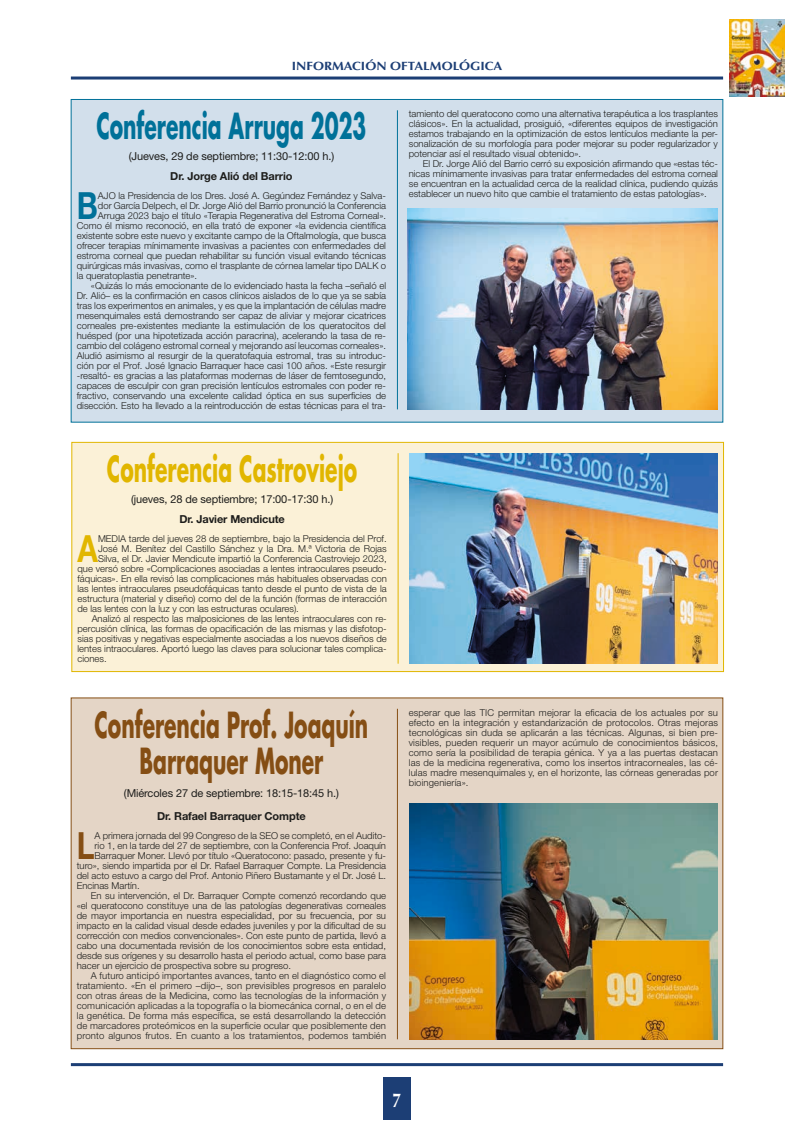
<style>
.page{position:relative;width:794px;height:1134px;background:#fff}
.page>*{position:absolute;margin:0;border:0;box-sizing:border-box;transform-origin:0 0}
.t1{font:700 37.5px "Helvetica Neue LT Std";color:#007199;scale:.8 1}
.t2{font:700 37.5px "Helvetica Neue LT Std";color:#e1b600;scale:.8 1}
.t3{font:700 37.5px "Helvetica Neue LT Std";color:#854e14;scale:.8 1}
.t4{font:700 35px/36px "Futura Std";color:#854e14;text-align:center;scale:.58 1}
.t5{font:700 35px "Futura Std";color:#e1b600;scale:.58 1}
.t6{font:700 35px "Futura Std";color:#007199;scale:.58 1}
.t7{font:700 20px "Optima LT Std";color:#fff;scale:.8 1}
.t8{font:700 12px "Optima LT Std";color:#1c3e75;scale:1.1 1}
.t9{font:11px "Helvetica Neue LT Std";letter-spacing:-.01em;color:#1d1d1b}
.t10{font:700 11px "Helvetica Neue LT Std";letter-spacing:-.01em;color:#1d1d1b}
.t11{font:300 9.5px/10px "Helvetica Neue LT Std";color:#1d1d1b;text-align:justify}
</style>
<div class="page">
<div style="left:383px;top:1078px;width:28px;height:42px;background:#1c3e75"></div>
<img style="left:730px;top:20px;width:54px;height:76px">
<hr style="left:71px;top:77px;width:652px;height:3px;background:#1c3e75">
<hr style="left:71px;top:1063px;width:652px;height:3px;background:#1c3e75">
<div style="left:71px;top:99px;width:652px;height:323px;background:#d2dfeb;border:1px solid #007199"></div>
<div style="left:72px;top:442px;width:652px;height:230px;background:#fbf1d7;border:1px solid #e1b600"></div>
<div style="left:71px;top:698px;width:652px;height:351px;background:#e4d5c6;border:1px solid #854e14"></div>
<hr style="left:397px;top:110px;width:1px;height:299px;background:#007199">
<hr style="left:398px;top:453px;width:1px;height:211px;background:#e1b600">
<hr style="left:397px;top:709px;width:1px;height:330px;background:#854e14">
<img style="left:409px;top:454px;width:308px;height:210px">
<img style="left:407px;top:208px;width:310px;height:201px">
<img style="left:409px;top:804px;width:308px;height:235px">
<p class="t8" style="left:292px;top:59px;width:193px">INFORMACIÓN OFTALMOLÓGICA</p>
<h2 class="t6" style="left:96px;top:103px;width:467px">Conferencia Arruga 2023</h2>
<p class="t9" style="left:129px;top:149px;width:207px">(Jueves, 29 de septiembre; 11:30-12:00 h.)</p>
<p class="t10" style="left:170px;top:169px;width:124px">Dr. Jorge Alió del Barrio</p>
<p class="t11" style="left:409px;top:109px;width:311px">tamiento del queratocono como una alternativa terapéutica a los trasplantes clásicos». En la actualidad, prosiguió, «diferentes equipos de investigación estamos trabajando en la optimización de estos lentículos mediante la per&shy;sonalización de su morfología para poder mejorar su poder regularizador y potenciar así el resultado visual obtenido».</p>
<p class="t11" style="left:409px;top:159px;width:311px;text-indent:14px">El Dr. Jorge Alió del Barrio cerró su exposición afirmando que «estas téc&shy;nicas mínimamente invasivas para tratar enfermedades del estroma corneal se encuentran en la actualidad cerca de la realidad clínica, pudiendo quizás establecer un nuevo hito que cambie el tratamiento de estas patologías».</p>
<h1 class="t1" style="left:77px;top:182px;width:28px">B</h1>
<p class="t11" style="left:98px;top:190px;width:289px">AJO la Presidencia de los Dres. José A. Gegúndez Fernández y Salva-</p>
<p class="t11" style="left:98px;top:200px;width:290px">dor García Delpech, el Dr. Jorge Alió del Barrio pronunció la Conferencia</p>
<p class="t11" style="left:98px;top:210px;width:290px">Arruga 2023 bajo el título «Terapia Regenerativa del Estroma Corneal».</p>
<p class="t11" style="left:77px;top:220px;width:311px">Como él mismo reconoció, en ella trató de exponer «la evidencia científica</p>
<p class="t11" style="left:77px;top:230px;width:311px">existente sobre este nuevo y excitante campo de la Oftalmología, que busca</p>
<p class="t11" style="left:77px;top:240px;width:311px">ofrecer terapias mínimamente invasivas a pacientes con enfermedades del</p>
<p class="t11" style="left:77px;top:250px;width:311px">estroma corneal que puedan rehabilitar su función visual evitando técnicas</p>
<p class="t11" style="left:77px;top:260px;width:311px">quirúrgicas más invasivas, como el trasplante de córnea lamelar tipo DALK o</p>
<p class="t11" style="left:77px;top:270px;width:122px">la queratoplastia penetrante».</p>
<p class="t11" style="left:91px;top:280px;width:297px">«Quizás lo más emocionante de lo evidenciado hasta la fecha –señaló el</p>
<p class="t11" style="left:77px;top:290px;width:311px">Dr. Alió– es la confirmación en casos clínicos aislados de lo que ya se sabía</p>
<p class="t11" style="left:77px;top:300px;width:311px">tras los experimentos en animales, y es que la implantación de células madre</p>
<p class="t11" style="left:77px;top:310px;width:311px">mesenquimales está demostrando ser capaz de aliviar y mejorar cicatrices</p>
<p class="t11" style="left:77px;top:320px;width:311px">corneales pre-existentes mediante la estimulación de los queratocitos del</p>
<p class="t11" style="left:77px;top:330px;width:311px">huésped (por una hipotetizada acción paracrina), acelerando la tasa de re-</p>
<p class="t11" style="left:77px;top:340px;width:311px">cambio del colágeno estromal corneal y mejorando así leucomas corneales».</p>
<p class="t11" style="left:77px;top:350px;width:311px">Aludió asimismo al resurgir de la queratofaquia estromal, tras su introduc-</p>
<p class="t11" style="left:77px;top:360px;width:311px">ción por el Prof. José Ignacio Barraquer hace casi 100 años. «Este resurgir</p>
<p class="t11" style="left:77px;top:370px;width:311px">-resaltó- es gracias a las plataformas modernas de láser de femtosegundo,</p>
<p class="t11" style="left:77px;top:380px;width:311px">capaces de esculpir con gran precisión lentículos estromales con poder re-</p>
<p class="t11" style="left:77px;top:390px;width:311px">fractivo, conservando una excelente calidad óptica en sus superficies de</p>
<p class="t11" style="left:77px;top:400px;width:311px">disección. Esto ha llevado a la reintroducción de estas técnicas para el tra-</p>
<h2 class="t5" style="left:107px;top:446px;width:433px">Conferencia Castroviejo</h2>
<p class="t9" style="left:131px;top:492px;width:204px">(jueves, 28 de septiembre; 17:00-17:30 h.)</p>
<p class="t10" style="left:179px;top:512px;width:107px">Dr. Javier Mendicute</p>
<h1 class="t2" style="left:77px;top:525px;width:27px">A</h1>
<p class="t11" style="left:98px;top:533px;width:290px">MEDIA tarde del jueves 28 de septiembre, bajo la Presidencia del Prof.</p>
<p class="t11" style="left:98px;top:543px;width:290px">José M. Benítez del Castillo Sánchez y la Dra. M.ª Victoria de Rojas</p>
<p class="t11" style="left:98px;top:553px;width:290px">Silva, el Dr. Javier Mendicute impartió la Conferencia Castroviejo 2023,</p>
<p class="t11" style="left:77px;top:563px;width:311px">que versó sobre «Complicaciones asociadas a lentes intraoculares pseudo-</p>
<p class="t11" style="left:77px;top:573px;width:311px">fáquicas». En ella revisó las complicaciones más habituales observadas con</p>
<p class="t11" style="left:77px;top:583px;width:311px">las lentes intraoculares pseudofáquicas tanto desde el punto de vista de la</p>
<p class="t11" style="left:77px;top:593px;width:311px">estructura (material y diseño) como del de la función (formas de interacción</p>
<p class="t11" style="left:77px;top:603px;width:223px">de las lentes con la luz y con las estructuras oculares).</p>
<p class="t11" style="left:92px;top:613px;width:297px">Analizó al respecto las malposiciones de las lentes intraoculares con re-</p>
<p class="t11" style="left:77px;top:623px;width:311px">percusión clínica, las formas de opacificación de las mismas y las disfotop-</p>
<p class="t11" style="left:77px;top:633px;width:311px">sias positivas y negativas especialmente asociadas a los nuevos diseños de</p>
<p class="t11" style="left:77px;top:643px;width:311px">lentes intraoculares. Aportó luego las claves para solucionar tales complica-</p>
<p class="t11" style="left:77px;top:653px;width:31px">ciones.</p>
<h2 class="t4" style="left:95px;top:706px;width:473px">Conferencia Prof. Joaquín<br>Barraquer Moner</h2>
<p class="t9" style="left:124px;top:786px;width:216px">(Miércoles 27 de septiembre: 18:15-18:45 h.)</p>
<p class="t10" style="left:157px;top:810px;width:150px">Dr. Rafael Barraquer Compte</p>
<h1 class="t3" style="left:77px;top:822px;width:24px">L</h1>
<p class="t11" style="left:95px;top:830px;width:293px">A primera jornada del 99 Congreso de la SEO se completó, en el Audito-</p>
<p class="t11" style="left:95px;top:840px;width:293px">rio 1, en la tarde del 27 de septiembre, con la Conferencia Prof. Joaquín</p>
<p class="t11" style="left:95px;top:850px;width:293px">Barraquer Moner. Llevó por título «Queratocono: pasado, presente y fu-</p>
<p class="t11" style="left:77px;top:860px;width:311px">turo», siendo impartida por el Dr. Rafael Barraquer Compte. La Presidencia</p>
<p class="t11" style="left:77px;top:870px;width:311px">del acto estuvo a cargo del Prof. Antonio Piñero Bustamante y el Dr. José L.</p>
<p class="t11" style="left:77px;top:880px;width:64px">Encinas Martín.</p>
<p class="t11" style="left:91px;top:890px;width:296px">En su intervención, el Dr. Barraquer Compte comenzó recordando que</p>
<p class="t11" style="left:77px;top:900px;width:311px">«el queratocono constituye una de las patologías degenerativas corneales</p>
<p class="t11" style="left:77px;top:910px;width:311px">de mayor importancia en nuestra especialidad, por su frecuencia, por su</p>
<p class="t11" style="left:77px;top:920px;width:311px">impacto en la calidad visual desde edades juveniles y por la dificultad de su</p>
<p class="t11" style="left:77px;top:930px;width:311px">corrección con medios convencionales». Con este punto de partida, llevó a</p>
<p class="t11" style="left:77px;top:940px;width:311px">cabo una documentada revisión de los conocimientos sobre esta entidad,</p>
<p class="t11" style="left:77px;top:950px;width:311px">desde sus orígenes y su desarrollo hasta el periodo actual, como base para</p>
<p class="t11" style="left:77px;top:960px;width:216px">hacer un ejercicio de prospectiva sobre su progreso.</p>
<p class="t11" style="left:91px;top:970px;width:296px">A futuro anticipó importantes avances, tanto en el diagnóstico como el</p>
<p class="t11" style="left:77px;top:980px;width:311px">tratamiento. «En el primero –dijo–, son previsibles progresos en paralelo</p>
<p class="t11" style="left:77px;top:990px;width:311px">con otras áreas de la Medicina, como las tecnologías de la información y</p>
<p class="t11" style="left:77px;top:1000px;width:311px">comunicación aplicadas a la topografía o la biomecánica cornal, o en el de</p>
<p class="t11" style="left:77px;top:1010px;width:311px">la genética. De forma más específica, se está desarrollando la detección</p>
<p class="t11" style="left:77px;top:1020px;width:311px">de marcadores proteómicos en la superficie ocular que posiblemente den</p>
<p class="t11" style="left:77px;top:1030px;width:311px">pronto algunos frutos. En cuanto a los tratamientos, podemos también</p>
<p class="t11" style="left:409px;top:707px;width:311px">esperar que las TIC permitan mejorar la eficacia de los actuales por su efecto en la integración y estandarización de protocolos. Otras mejoras tecnológicas sin duda se aplicarán a las técnicas. Algunas, si bien pre&shy;visibles, pueden requerir un mayor acúmulo de conocimientos básicos, como sería la posibilidad de terapia génica. Y ya a las puertas destacan las de la medicina regenerativa, como los insertos intracorneales, las cé&shy;lulas madre mesenquimales y, en el horizonte, las córneas generadas por bioingeniería».</p>
<h3 class="t7" style="left:392px;top:1088px;width:13px">7</h3>
</div>
